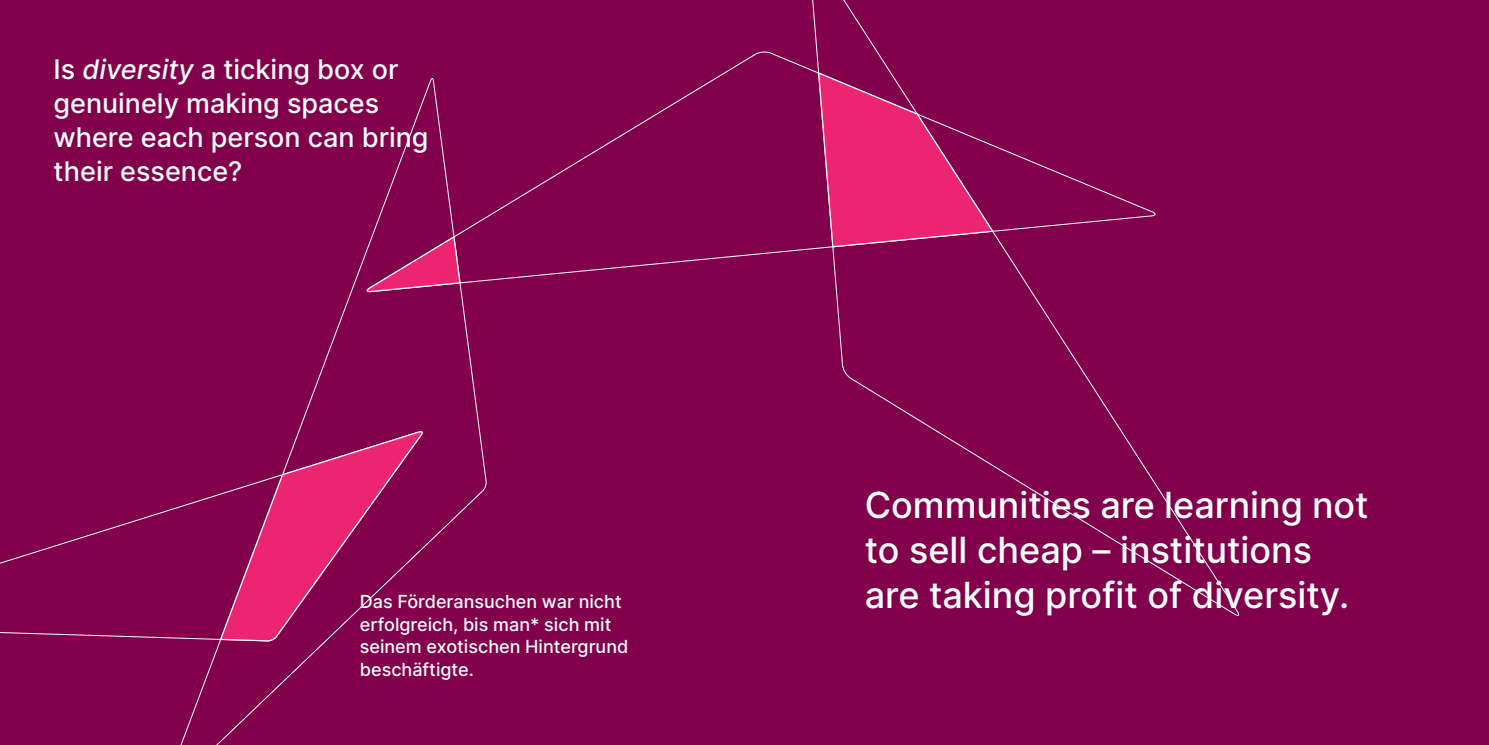
<style>
.page{position:relative;width:1489px;height:745px;background:#fff}
.page>*{position:absolute;margin:0;border:0;box-sizing:border-box;transform-origin:0 0}
.t1{font:36px/45px "Inter";color:#fff}
.t2{font:27px/33.8px "Inter";color:#fff}
.t3{font:18px/22.5px "Inter";color:#fff}
</style>
<div class="page">
<div style="left:0;top:0;width:1488px;height:744px;background:#82004b"></div>
<svg style="left:0;top:512px;width:162px;height:127px"></svg>
<svg style="left:162px;top:256px;width:325px;height:488px"></svg>
<svg style="left:812px;top:0;width:427px;height:616px"></svg>
<svg style="left:372px;top:50px;width:784px;height:242px"></svg>
<svg style="left:219px;top:431px;width:204px;height:210px"></svg>
<svg style="left:817px;top:71px;width:177px;height:177px"></svg>
<svg style="left:364px;top:235px;width:97px;height:57px"></svg>
<h2 class="t2" style="left:54px;top:52px;width:376px">Is diversity a ticking box or genuinely making spaces where each person can bring their essence?</h2>
<p class="t3" style="left:360px;top:589px;width:270px">Das Förderansuchen war nicht erfolgreich, bis man* sich mit seinem exotischen Hintergrund beschäftigte.</p>
<h1 class="t1" style="left:864px;top:481px;width:505px">Communities are learning not to sell cheap – institutions are taking profit of diversity.</h1>
</div>
